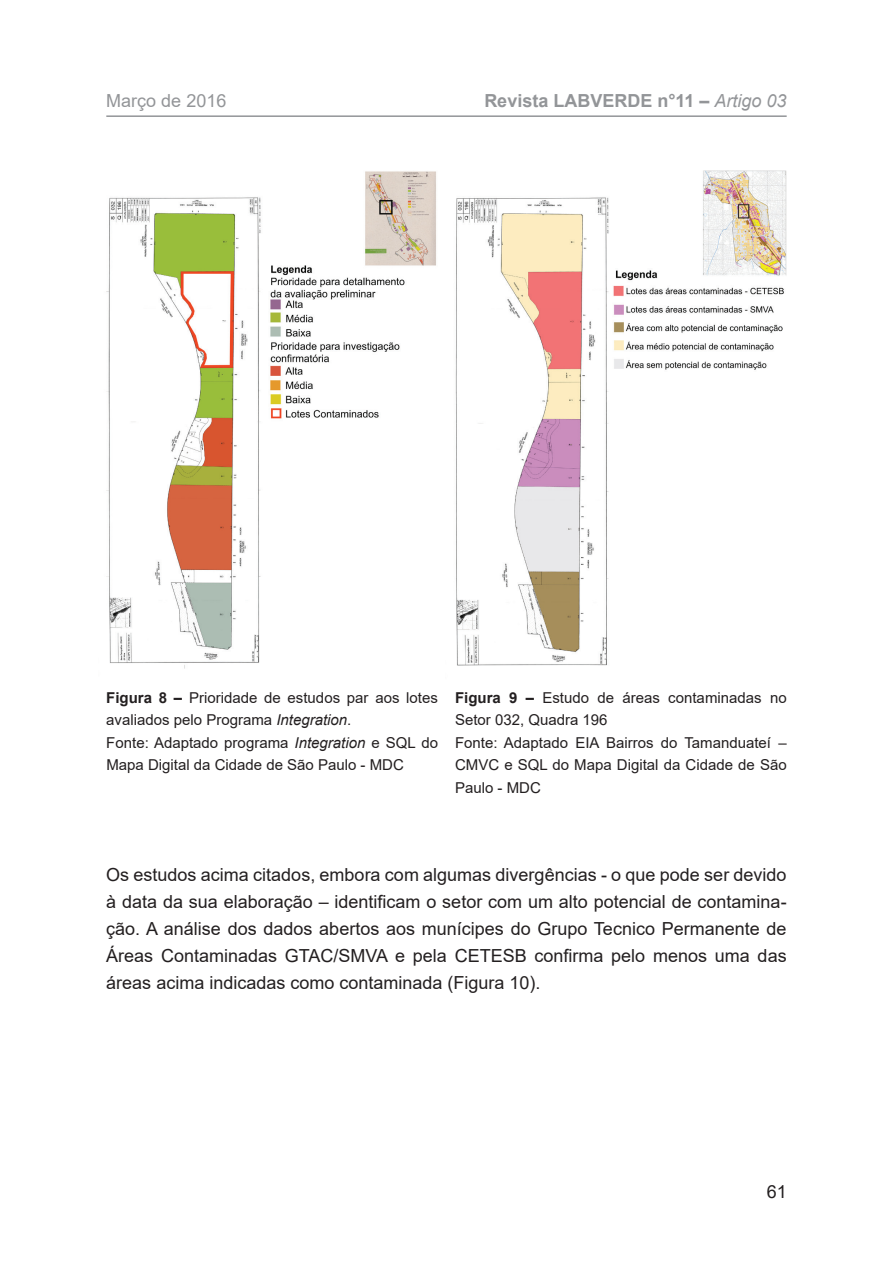
<style>
.page{position:relative;width:893px;height:1263px;background:#fff}
.page>*{position:absolute;margin:0;border:0;box-sizing:border-box;transform-origin:0 0}
.t1{font:18px/27px "Arial";color:#231f20;text-align:justify}
.t2{font:700 18px "Arial";color:#939598}
.t3{font:18px "Arial";color:#939598}
.t4{font:15px/22.5px "Arial";color:#231f20}
.s1{font-weight:400;font-style:italic}
.s2{font-weight:700}
.s3{font-style:italic}
</style>
<div class="page">
<hr style="left:106px;top:115px;width:681px;height:2px;background:#939598">
<img style="left:106px;top:171px;width:330px;height:498px">
<img style="left:455px;top:170px;width:332px;height:496px">
<p class="t3" style="left:106px;top:89px;width:122px">Março de 2016</p>
<p class="t2" style="left:484px;top:88px;width:304px">Revista LABVERDE n°11 – <span class="s1">Artigo 03</span></p>
<p class="t4" style="left:106px;top:686px;width:333px"><span class="s2">Figura 8 –</span> Prioridade de estudos par aos lotes avaliados pelo Programa <span class="s3">Integration</span>.<br>Fonte: Adaptado programa <span class="s3">Integration</span> e SQL do Mapa Digital da Cidade de São Paulo - MDC</p>
<p class="t4" style="left:455px;top:686px;width:333px"><span class="s2">Figura 9 –</span> Estudo de áreas contaminadas no<br>Setor 032, Quadra 196<br>Fonte: Adaptado EIA Bairros do Tamanduateí –<br>CMVC e SQL do Mapa Digital da Cidade de São<br>Paulo - MDC</p>
<p class="t1" style="left:106px;top:860px;width:682px">Os estudos acima citados, embora com algumas divergências - o que pode ser devido à data da sua elaboração – identificam o setor com um alto potencial de contamina&shy;ção. A análise dos dados abertos aos munícipes do Grupo Tecnico Permanente de Áreas Contaminadas GTAC/SMVA e pela CETESB confirma pelo menos uma das áreas acima indicadas como contaminada (Figura 10).</p>
<p class="t1" style="left:767px;top:1178px;width:22px">61</p>
</div>
